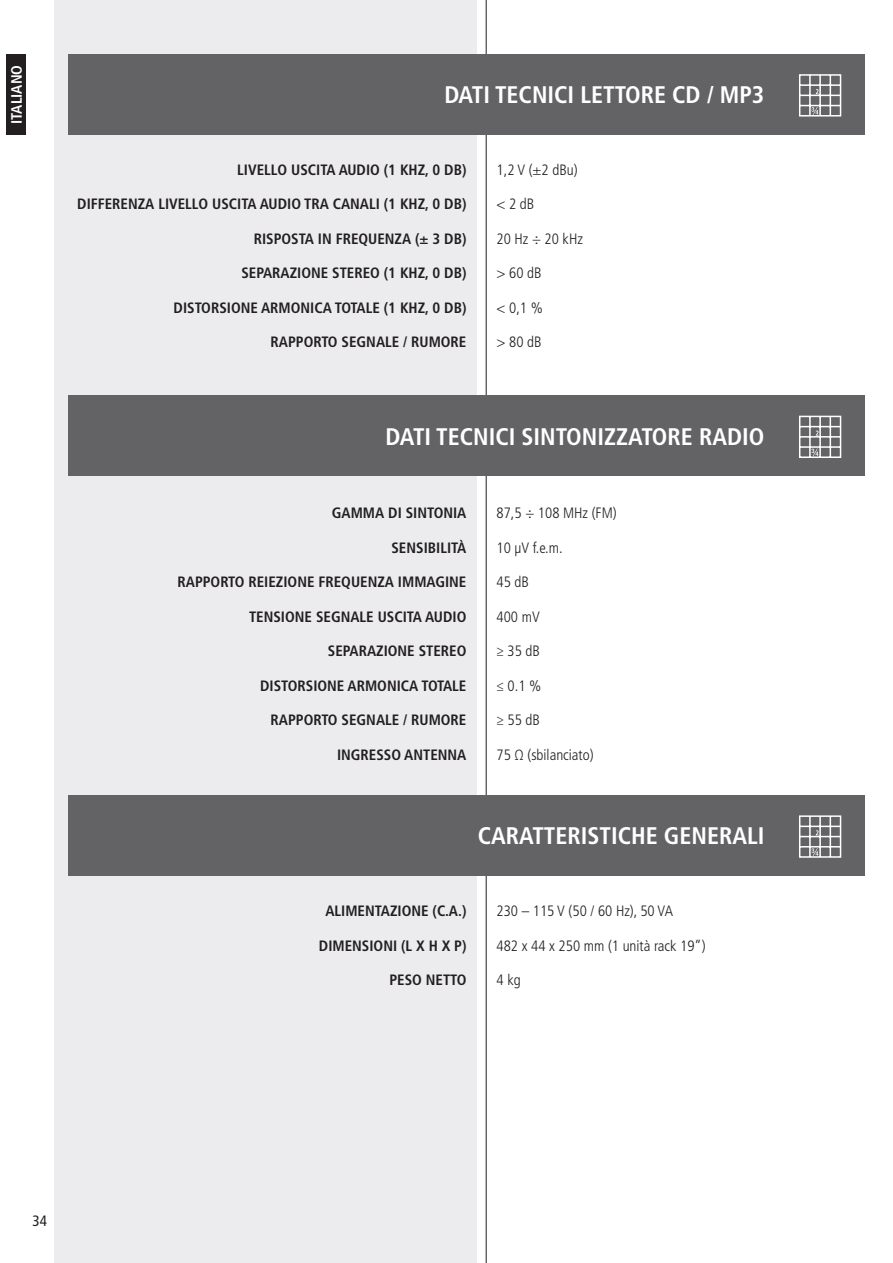
<style>
.page{position:relative;width:893px;height:1263px;background:#fff}
.page>*{position:absolute;margin:0;border:0;box-sizing:border-box;transform-origin:0 0}
.t1{font:700 condensed 24px "Frutiger LT Std";color:#fff}
.t2{font:700 condensed 15px "Frutiger LT Std";color:#231f20}
.t3{font:300 condensed 15px "Frutiger LT Std";color:#231f20}
.t4{font:700 condensed 15px "Frutiger LT Std";color:#fff}
.t5{font:condensed 15px "Frutiger LT Std";color:#231f20}
</style>
<div class="page">
<div style="left:54px;top:0;width:423px;height:1263px;background:#ececee"></div>
<hr style="left:486px;top:0;width:1px;height:1263px;background:#231f20">
<div style="left:6px;top:54px;width:20px;height:81px;background:#231f20"></div>
<div style="left:68px;top:54px;width:797px;height:81px;background:#636366"></div>
<svg style="left:799px;top:74px;width:43px;height:43px"></svg>
<div style="left:68px;top:795px;width:797px;height:81px;background:#636366"></div>
<svg style="left:799px;top:815px;width:43px;height:43px"></svg>
<div style="left:68px;top:395px;width:797px;height:81px;background:#636366"></div>
<svg style="left:799px;top:415px;width:43px;height:43px"></svg>
<p class="t4" style="left:8px;top:124px;width:60px;rotate:-90deg">ITALIANO</p>
<h1 class="t1" style="left:444px;top:81px;width:321px">DATI TECNICI LETTORE CD / MP3</h1>
<p class="t2" style="left:237px;top:161px;width:231px">LIVELLO USCITA AUDIO (1 KHZ, 0 DB)</p>
<p class="t2" style="left:77px;top:195px;width:391px">DIFFERENZA LIVELLO USCITA AUDIO TRA CANALI (1 KHZ, 0 DB)</p>
<p class="t2" style="left:254px;top:230px;width:214px">RISPOSTA IN FREQUENZA (± 3 DB)</p>
<p class="t2" style="left:241px;top:264px;width:227px">SEPARAZIONE STEREO (1 KHZ, 0 DB)</p>
<p class="t2" style="left:174px;top:299px;width:294px">DISTORSIONE ARMONICA TOTALE (1 KHZ, 0 DB)</p>
<p class="t2" style="left:271px;top:333px;width:197px">RAPPORTO SEGNALE / RUMORE</p>
<p class="t3" style="left:497px;top:161px;width:83px">1,2 V (±2 dBu)</p>
<p class="t3" style="left:497px;top:196px;width:39px">&lt; 2 dB</p>
<p class="t3" style="left:497px;top:230px;width:88px">20 Hz ÷ 20 kHz</p>
<p class="t3" style="left:497px;top:265px;width:47px">&gt; 60 dB</p>
<p class="t3" style="left:497px;top:299px;width:48px">&lt; 0,1 %</p>
<p class="t3" style="left:497px;top:334px;width:47px">&gt; 80 dB</p>
<h1 class="t1" style="left:386px;top:422px;width:380px">DATI TECNICI SINTONIZZATORE RADIO</h1>
<p class="t2" style="left:332px;top:504px;width:136px">GAMMA DI SINTONIA</p>
<p class="t2" style="left:391px;top:539px;width:76px">SENSIBILITÀ</p>
<p class="t2" style="left:178px;top:573px;width:290px">RAPPORTO REIEZIONE FREQUENZA IMMAGINE</p>
<p class="t2" style="left:249px;top:608px;width:219px">TENSIONE SEGNALE USCITA AUDIO</p>
<p class="t2" style="left:328px;top:642px;width:140px">SEPARAZIONE STEREO</p>
<p class="t2" style="left:260px;top:677px;width:208px">DISTORSIONE ARMONICA TOTALE</p>
<p class="t2" style="left:271px;top:711px;width:197px">RAPPORTO SEGNALE / RUMORE</p>
<p class="t2" style="left:337px;top:746px;width:131px">INGRESSO ANTENNA</p>
<p class="t3" style="left:497px;top:504px;width:122px">87,5 ÷ 108 MHz (FM)</p>
<p class="t3" style="left:497px;top:539px;width:68px">10 µV f.e.m.</p>
<p class="t3" style="left:497px;top:573px;width:34px">45 dB</p>
<p class="t3" style="left:497px;top:608px;width:45px">400 mV</p>
<p class="t3" style="left:497px;top:642px;width:45px">≥ 35 dB</p>
<p class="t3" style="left:497px;top:677px;width:46px">≤ 0.1 %</p>
<p class="t3" style="left:497px;top:711px;width:45px">≥ 55 dB</p>
<p class="t3" style="left:497px;top:746px;width:99px">75 Ω (sbilanciato)</p>
<h1 class="t1" style="left:478px;top:822px;width:288px">CARATTERISTICHE GENERALI</h1>
<p class="t2" style="left:325px;top:902px;width:143px">ALIMENTAZIONE (C.A.)</p>
<p class="t2" style="left:319px;top:936px;width:149px">DIMENSIONI (L X H X P)</p>
<p class="t2" style="left:389px;top:971px;width:79px">PESO NETTO</p>
<p class="t3" style="left:497px;top:902px;width:178px">230 – 115 V (50 / 60 Hz), 50 VA</p>
<p class="t3" style="left:497px;top:937px;width:211px">482 x 44 x 250 mm (1 unità rack 19”)</p>
<p class="t3" style="left:497px;top:971px;width:26px">4 kg</p>
<p class="t5" style="left:33px;top:1211px;width:16px">34</p>
</div>
